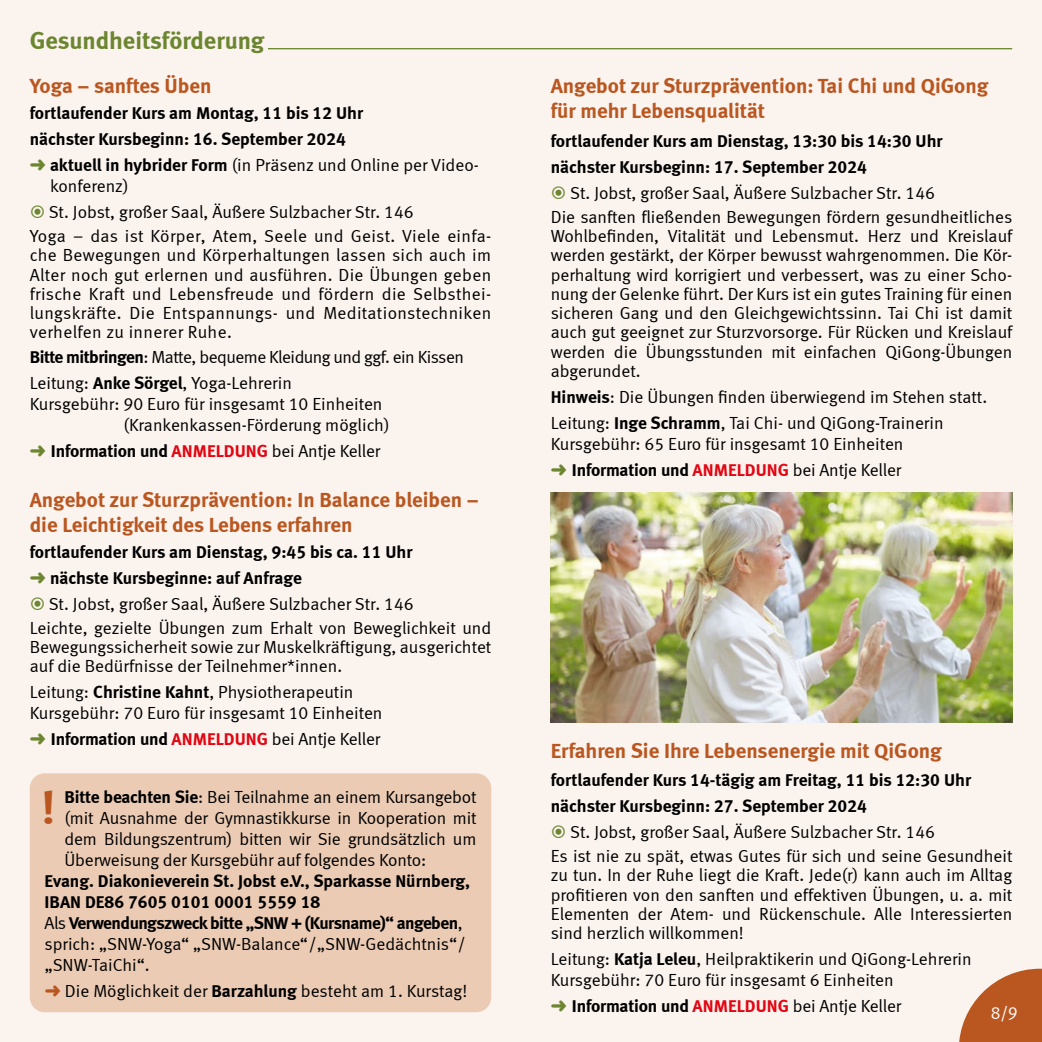
<style>
.page{position:relative;width:1042px;height:1042px;background:#fbf3ee}
.page>*{position:absolute;margin:0;border:0;box-sizing:border-box;transform-origin:0 0}
.t1{font:47.77px "Meta Bold LF";color:#ba5720}
.t2{font:24.5px "Meta Bold LF";color:#6c8630}
.t3{font:21px/25.2px "Meta Bold LF";color:#ba5720}
.t4{font:17.5px/19.2px "Meta Normal LF";color:#000}
.t5{font:17.5px/25.9px "Meta Bold LF";color:#000}
.t6{font:17.5px "Meta Normal";color:#000}
.t7{font:17.5px "Meta Normal LF";letter-spacing:-.03em;color:#000}
.t8{font:17.5px "Meta Normal LF";color:#fff}
.s1{color:#6c8630}
.s2{font-family:"Meta Bold LF"}
.s3{font-family:"Meta Normal LF"}
.s4{color:#e30613}
.s5{color:#ba5720}
</style>
<div class="page">
<hr style="left:268px;top:48px;width:744px;height:1px;background:#6c8630">
<div style="left:30px;top:773px;width:461px;height:239px;background:#ebcbb4;border-radius:15px"></div>
<svg style="left:959px;top:968px;width:83px;height:74px"></svg>
<img style="left:551px;top:492px;width:461px;height:230px">
<h2 class="t2" style="left:30px;top:26px;width:236px">Gesundheitsförderung</h2>
<p class="t3" style="left:30px;top:73px;width:183px">Yoga – sanftes Üben</p>
<p class="t5" style="left:30px;top:100px;width:335px">fortlaufender Kurs am Montag, 11 bis 12 Uhr nächster Kursbeginn: 16. September 2024</p>
<p class="t4" style="left:50px;top:154px;width:430px;line-height:21px;text-indent:-20px"><span class="s1">➜</span> <span class="s2">aktuell in hybrider Form</span> (in Präsenz und Online per Video&shy;konferenz)</p>
<p class="t4" style="left:30px;top:200px;width:463px;line-height:24.2px;text-indent:19px">St. Jobst, großer Saal, Äußere Sulzbacher Str. 146<br>Yoga – das ist Körper, Atem, Seele und Geist. Viele einfa-</p>
<p class="t4" style="left:30px;top:245px;width:463px;text-align:justify">che Bewegungen und Körperhaltungen lassen sich auch im Alter noch gut erlernen und ausführen. Die Übungen geben frische Kraft und Lebensfreude und fördern die Selbsthei&shy;lungskräfte. Die Entspannungs- und Meditationstechniken verhelfen zu innerer Ruhe.</p>
<p class="t7" style="left:30px;top:346px;width:436px"><span class="s2">Bitte mitbringen</span>: Matte, bequeme Kleidung und ggf. ein Kissen</p>
<p class="t6" style="left:30px;top:372px;width:264px"><span class="s3">Leitung:</span> <span class="s2">Anke Sörgel</span>, Yoga-Lehrerin</p>
<p class="t4" style="left:124px;top:393px;width:267px;line-height:21px;text-indent:-94px">Kursgebühr: 90 Euro für insgesamt 10 Einheiten (Krankenkassen-Förderung möglich)</p>
<p class="t5" style="left:30px;top:437px;width:352px"><span class="s1">➜</span> Information und <span class="s4">ANMELDUNG</span> <span class="s3">bei Antje Keller</span></p>
<p class="t3" style="left:30px;top:486px;width:450px">Angebot zur Sturzprävention: In Balance bleiben – die Leichtigkeit des Lebens erfahren</p>
<p class="t5" style="left:30px;top:538px;width:384px">fortlaufender Kurs am Dienstag, 9:45 bis ca. 11 Uhr <span class="s1">➜</span> nächste Kursbeginne: auf Anfrage</p>
<p class="t4" style="left:30px;top:591px;width:463px;line-height:24.2px;text-indent:19px">St. Jobst, großer Saal, Äußere Sulzbacher Str. 146<br>Leichte, gezielte Übungen zum Erhalt von Beweglichkeit und</p>
<p class="t4" style="left:30px;top:637px;width:463px">Bewegungssicherheit sowie zur Muskelkräftigung, ausgerichtet auf die Bedürfnisse der Teilnehmer*innen.</p>
<p class="t4" style="left:30px;top:681px;width:354px;line-height:21px">Leitung: <span class="s2">Christine Kahnt</span>, Physiotherapeutin<br>Kursgebühr: 70 Euro für insgesamt 10 Einheiten</p>
<p class="t5" style="left:30px;top:726px;width:352px"><span class="s1">➜</span> Information und <span class="s4">ANMELDUNG</span> <span class="s3">bei Antje Keller</span></p>
<h1 class="t1" style="left:42px;top:778px;width:16px">!</h1>
<p class="t4" style="left:64px;top:786px;width:413px;line-height:21px;text-align:justify"><span class="s2">Bitte beachten Sie</span>: Bei Teilnahme an einem Kursangebot (mit Ausnahme der Gymnastikkurse in Kooperation mit dem Bildungszentrum) bitten wir Sie grundsätzlich um Überweisung der Kursgebühr auf folgendes Konto:</p>
<p class="t5" style="left:45px;top:870px;width:427px;line-height:21px">Evang. Diakonieverein St. Jobst e.V., Sparkasse Nürnberg,<br>IBAN DE86 7605 0101 0001 5559 18<br><span class="s3">Als</span> Verwendungszweck bitte „SNW + (Kursname)“ angeben<span class="s3">,</span></p>
<p class="t4" style="left:45px;top:933px;width:422px;line-height:21px">sprich: „SNW-Yoga“ „SNW-Balance“/„SNW-Gedächtnis“/ „SNW-TaiChi“.</p>
<p class="t4" style="left:45px;top:980px;width:424px"><span class="s5">➜</span> Die Möglichkeit der <span class="s2">Barzahlung</span> besteht am 1. Kurstag!</p>
<p class="t3" style="left:551px;top:73px;width:439px">Angebot zur Sturzprävention: Tai Chi und QiGong für mehr Lebensqualität</p>
<p class="t5" style="left:551px;top:128px;width:393px">fortlaufender Kurs am Dienstag, 13:30 bis 14:30 Uhr nächster Kursbeginn: 17. September 2024</p>
<p class="t4" style="left:551px;top:180px;width:463px;line-height:24.2px;text-indent:19px">St. Jobst, großer Saal, Äußere Sulzbacher Str. 146<br>Die sanften fließenden Bewegungen fördern gesundheitliches</p>
<p class="t4" style="left:551px;top:226px;width:463px;text-align:justify">Wohlbefinden, Vitalität und Lebensmut. Herz und Kreislauf werden gestärkt, der Körper bewusst wahrgenommen. Die Kör&shy;perhaltung wird korrigiert und verbessert, was zu einer Scho&shy;nung der Gelenke führt. Der Kurs ist ein gutes Training für einen sicheren Gang und den Gleichgewichtssinn. Tai Chi ist damit auch gut geeignet zur Sturzvorsorge. Für Rücken und Kreislauf werden die Übungsstunden mit einfachen QiGong-Übungen abgerundet.</p>
<p class="t4" style="left:551px;top:387px;width:438px"><span class="s2">Hinweis</span>: Die Übungen finden überwiegend im Stehen statt.</p>
<p class="t6" style="left:551px;top:413px;width:394px"><span class="s3">Leitung:</span> <span class="s2">Inge Schramm</span>, Tai Chi- und QiGong-Trainerin</p>
<p class="t4" style="left:551px;top:434px;width:354px">Kursgebühr: 65 Euro für insgesamt 10 Einheiten</p>
<p class="t5" style="left:551px;top:456px;width:352px"><span class="s1">➜</span> Information und <span class="s4">ANMELDUNG</span> <span class="s3">bei Antje Keller</span></p>
<p class="t3" style="left:551px;top:737px;width:392px">Erfahren Sie Ihre Lebensenergie mit QiGong</p>
<p class="t5" style="left:551px;top:767px;width:422px">fortlaufender Kurs 14-tägig am Freitag, 11 bis 12:30 Uhr nächster Kursbeginn: 27. September 2024</p>
<p class="t4" style="left:551px;top:819px;width:463px;line-height:24.2px;text-indent:19px">St. Jobst, großer Saal, Äußere Sulzbacher Str. 146<br>Es ist nie zu spät, etwas Gutes für sich und seine Gesundheit</p>
<p class="t4" style="left:551px;top:865px;width:463px;text-align:justify">zu tun. In der Ruhe liegt die Kraft. Jede(r) kann auch im Alltag profitieren von den sanften und effektiven Übungen, u. a. mit Elementen der Atem- und Rückenschule. Alle Interessierten sind herzlich willkommen!</p>
<p class="t4" style="left:551px;top:948px;width:422px;line-height:21px">Leitung: <span class="s2">Katja Leleu</span>, Heilpraktikerin und QiGong-Lehrerin<br>Kursgebühr: 70 Euro für insgesamt 6 Einheiten</p>
<p class="t5" style="left:551px;top:993px;width:352px"><span class="s1">➜</span> Information und <span class="s4">ANMELDUNG</span> <span class="s3">bei Antje Keller</span></p>
<p class="t8" style="left:991px;top:1003px;width:28px">8/9</p>
</div>
